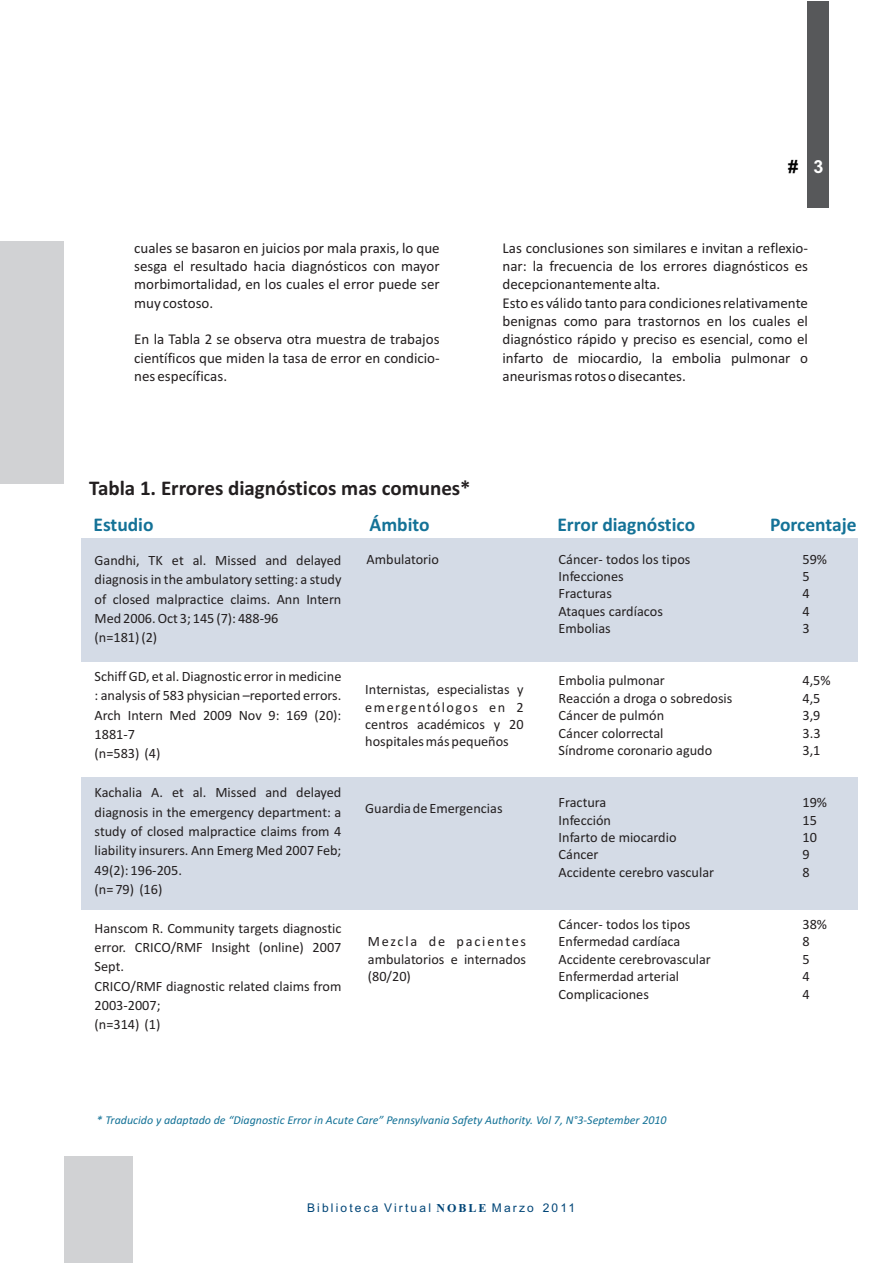
<style>
.page{position:relative;width:893px;height:1263px;background:#fff}
.page>*{position:absolute;margin:0;border:0;box-sizing:border-box;transform-origin:0 0}
.t1{font:700 21px "Calibri";color:#231f20}
.t2{font:700 19.5px "Calibri";color:#147297}
.t3{font:700 18px "Arial";color:#000}
.t4{font:15px/18.3px "Calibri";color:#231f20}
.t5{font:14.25px/17.4px "Calibri";color:#231f20}
.t6{font:italic 12px "Calibri";color:#147297}
.t7{font:12px "Arial";letter-spacing:.18em;color:#004577}
.s1{color:#fff}
.s2{font-family:"Times New Roman";font-weight:700}
</style>
<div class="page">
<div style="left:807px;top:1px;width:22px;height:206px;background:#57585a"></div>
<div style="left:0;top:241px;width:64px;height:243px;background:#d1d2d4"></div>
<div style="left:64px;top:1156px;width:69px;height:106px;background:#d1d2d4"></div>
<div style="left:82px;top:777px;width:776px;height:132px;background:#d4dbe6"></div>
<div style="left:82px;top:538px;width:776px;height:124px;background:#d4dbe6"></div>
<p class="t3" style="left:788px;top:160px;width:37px"># <span class="s1">3</span></p>
<p class="t4" style="left:134px;top:240px;width:307px">cuales se basaron en juicios por mala praxis, lo que</p>
<p class="t4" style="left:502px;top:240px;width:307px">Las conclusiones son similares e invitan a reflexio-</p>
<p class="t4" style="left:134px;top:258px;width:307px">sesga el resultado hacia diagnósticos con mayor</p>
<p class="t4" style="left:502px;top:258px;width:307px">nar: la frecuencia de los errores diagnósticos es</p>
<p class="t4" style="left:134px;top:277px;width:307px">morbimortalidad, en los cuales el error puede ser</p>
<p class="t4" style="left:502px;top:277px;width:159px">decepcionantemente alta.</p>
<p class="t4" style="left:134px;top:295px;width:81px">muy costoso.</p>
<p class="t4" style="left:502px;top:295px;width:307px">Esto es válido tanto para condiciones relativamente benignas como para trastornos en los cuales el</p>
<p class="t4" style="left:134px;top:331px;width:307px">En la Tabla 2 se observa otra muestra de trabajos</p>
<p class="t4" style="left:502px;top:331px;width:307px">diagnóstico rápido y preciso es esencial, como el</p>
<p class="t4" style="left:134px;top:350px;width:307px">científicos que miden la tasa de error en condicio-</p>
<p class="t4" style="left:502px;top:350px;width:307px">infarto de miocardio, la embolia pulmonar o</p>
<p class="t4" style="left:134px;top:368px;width:94px">nes específicas.</p>
<p class="t4" style="left:502px;top:368px;width:185px">aneurismas rotos o disecantes.</p>
<h1 class="t1" style="left:89px;top:480px;width:383px">Tabla 1. Errores diagnósticos mas comunes*</h1>
<h2 class="t2" style="left:94px;top:517px;width:62px">Estudio</h2>
<h2 class="t2" style="left:370px;top:517px;width:61px">Ámbito</h2>
<h2 class="t2" style="left:557px;top:517px;width:139px">Error diagnóstico</h2>
<h2 class="t2" style="left:770px;top:517px;width:88px">Porcentaje</h2>
<p class="t5" style="left:95px;top:552px;width:248px;line-height:19.4px">Gandhi, TK et al. Missed and delayed diagnosis in the ambulatory setting: a study of closed malpractice claims. Ann Intern<br>Med 2006. Oct 3; 145 (7): 488-96<br>(n=181) (2)</p>
<p class="t5" style="left:95px;top:668px;width:248px;line-height:19.4px">Schiff GD, et al. Diagnostic error in medicine : analysis of 583 physician –reported errors.<br>Arch Intern Med 2009 Nov 9: 169 (20):<br>1881-7<br>(n=583) (4)</p>
<p class="t5" style="left:95px;top:784px;width:248px;line-height:19.4px">Kachalia A. et al. Missed and delayed diagnosis in the emergency department: a study of closed malpractice claims from 4 liability insurers. Ann Emerg Med 2007 Feb;<br>49(2): 196-205.<br>(n= 79) (16)</p>
<p class="t5" style="left:95px;top:919px;width:248px;line-height:19.4px">Hanscom R. Community targets diagnostic error. CRICO/RMF Insight (online) 2007<br>Sept.<br>CRICO/RMF diagnostic related claims from<br>2003-2007;<br>(n=314) (1)</p>
<p class="t5" style="left:367px;top:551px;width:74px">Ambulatorio</p>
<p class="t5" style="left:365px;top:682px;width:160px;text-align:justify">Internistas, especialistas y emergentólogos en 2 centros académicos y 20 hospitales más pequeños</p>
<p class="t5" style="left:365px;top:801px;width:139px">Guardia de Emergencias</p>
<p class="t5" style="left:368px;top:934px;width:160px;text-align:justify">Mezcla de pacientes ambulatorios e internados (80/20)</p>
<p class="t5" style="left:559px;top:551px;width:133px">Cáncer- todos los tipos<br>Infecciones<br>Fracturas<br>Ataques cardíacos<br>Embolias</p>
<p class="t5" style="left:559px;top:673px;width:175px">Embolia pulmonar<br>Reacción a droga o sobredosis<br>Cáncer de pulmón<br>Cáncer colorrectal<br>Síndrome coronario agudo</p>
<p class="t5" style="left:559px;top:795px;width:157px">Fractura<br>Infección<br>Infarto de miocardio<br>Cáncer<br>Accidente cerebro vascular</p>
<p class="t5" style="left:559px;top:917px;width:154px">Cáncer- todos los tipos<br>Enfermedad cardíaca<br>Accidente cerebrovascular<br>Enfermerdad arterial<br>Complicaciones</p>
<p class="t6" style="left:97px;top:1115px;width:572px">* Traducido y adaptado de “Diagnostic Error in Acute Care” Pennsylvania Safety Authority. Vol 7, N°3-September 2010</p>
<p class="t7" style="left:307px;top:1203px;width:270px">Biblioteca Virtual <span class="s2">NOBLE</span> Marzo 2011</p>
<p class="t5" style="left:802px;top:551px;width:26px">59%<br>5<br>4<br>4<br>3</p>
<p class="t5" style="left:802px;top:673px;width:30px">4,5%<br>4,5<br>3,9<br>3.3<br>3,1</p>
<p class="t5" style="left:802px;top:795px;width:26px">19%<br>15<br>10<br>9<br>8</p>
<p class="t5" style="left:802px;top:917px;width:26px">38%<br>8<br>5<br>4<br>4</p>
</div>
